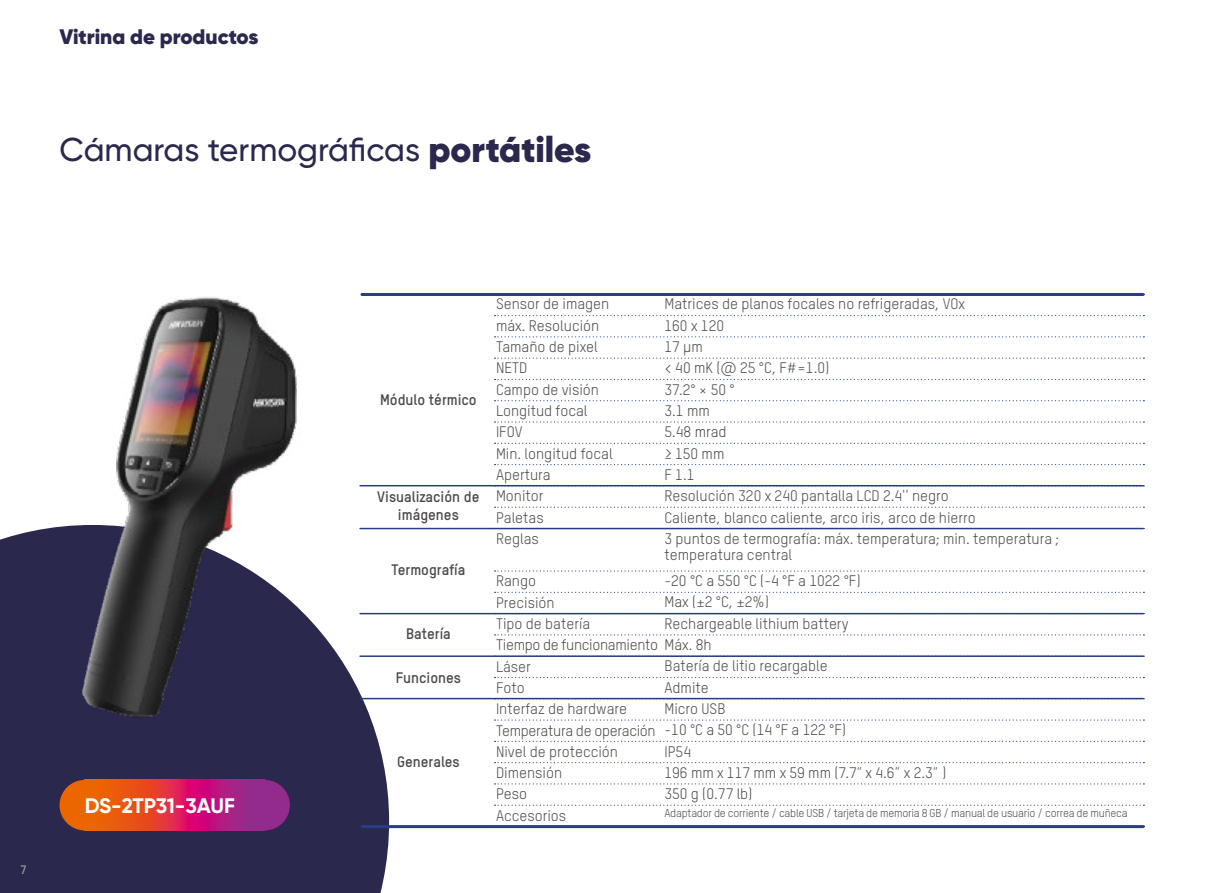
<style>
.page{position:relative;width:1212px;height:893px;background:#fff}
.page>*{position:absolute;margin:0;border:0;box-sizing:border-box;transform-origin:0 0}
.t1{font:500 33px "Gilroy";color:#2a284d}
.t2{font:900 21px "Gilroy";color:#2a284d}
.t3{font:700 21px "Gilroy";letter-spacing:-.02em;color:#fff}
.t4{font:15px/21.3px "TSTARPRO";color:#4d4949}
.t5{font:700 15px/18px "TSTARPRO";color:#4d4949;text-align:center}
.t6{font:15px "TSTARPRO";letter-spacing:-.02em;color:#4d4949}
.t7{font:700 12px "TSTARPRO";color:#9fa0a0}
.t8{font:11.25px "TSTARPRO";letter-spacing:-.02em;color:#4d4949}
.s1{font-weight:900;font-size:36px}
.s2{font-weight:300}
</style>
<div class="page">
<svg style="left:0;top:527px;width:389px;height:366px;fill:#2a284d"></svg>
<div style="left:239px;top:780px;width:51px;height:50px;background:#922b8b;border-radius:25px"></div>
<svg style="left:90px;top:792px;width:169px;height:38px;background:#cf2d52"></svg>
<svg style="left:495px;top:336px;width:649px;height:1px"></svg>
<svg style="left:495px;top:719px;width:649px;height:2px"></svg>
<svg style="left:495px;top:400px;width:649px;height:1px"></svg>
<svg style="left:495px;top:592px;width:649px;height:1px"></svg>
<svg style="left:495px;top:783px;width:649px;height:1px"></svg>
<svg style="left:495px;top:464px;width:649px;height:1px"></svg>
<svg style="left:495px;top:315px;width:649px;height:1px"></svg>
<svg style="left:495px;top:507px;width:649px;height:1px"></svg>
<svg style="left:495px;top:379px;width:649px;height:1px"></svg>
<svg style="left:495px;top:570px;width:649px;height:2px"></svg>
<svg style="left:495px;top:762px;width:649px;height:1px"></svg>
<svg style="left:495px;top:443px;width:649px;height:1px"></svg>
<svg style="left:495px;top:634px;width:649px;height:1px"></svg>
<svg style="left:495px;top:358px;width:649px;height:1px"></svg>
<svg style="left:495px;top:741px;width:649px;height:1px"></svg>
<svg style="left:495px;top:421px;width:649px;height:2px"></svg>
<svg style="left:495px;top:805px;width:649px;height:1px"></svg>
<svg style="left:495px;top:677px;width:649px;height:1px"></svg>
<hr style="left:360px;top:485px;width:783px;height:1px;background:#273e84">
<hr style="left:360px;top:528px;width:783px;height:1px;background:#273e84">
<hr style="left:360px;top:613px;width:783px;height:1px;background:#273e84">
<hr style="left:360px;top:655px;width:783px;height:2px;background:#273e84">
<hr style="left:360px;top:698px;width:783px;height:1px;background:#273e84">
<hr style="left:362px;top:293px;width:781px;height:3px;background:#273e84">
<hr style="left:362px;top:825px;width:781px;height:3px;background:#273e84">
<div style="left:60px;top:780px;width:50px;height:50px;background:#ec6600;border-radius:25px"></div>
<img style="left:23px;top:297px;width:296px;height:495px">
<h2 class="t2" style="left:60px;top:24px;width:201px">Vitrina de productos</h2>
<h1 class="t1" style="left:60px;top:129px;width:533px">Cámaras termográficas <span class="s1">portátiles</span></h1>
<p class="t7" style="left:21px;top:862px;width:7px">7</p>
<h2 class="t3" style="left:85px;top:793px;width:152px">DS-2TP31-3AUF</h2>
<p class="t5" style="left:380px;top:390px;width:98px">Módulo térmico</p>
<p class="t5" style="left:377px;top:487px;width:104px">Visualización de imágenes</p>
<p class="t5" style="left:391px;top:560px;width:75px">Termografía</p>
<p class="t5" style="left:406px;top:623px;width:46px">Batería</p>
<p class="t5" style="left:396px;top:668px;width:67px">Funciones</p>
<p class="t5" style="left:397px;top:752px;width:64px">Generales</p>
<p class="t4" style="left:664px;top:293px;width:396px">Matrices de planos focales no refrigeradas, VOx<br>160 x 120<br>17 μm<br>&lt; 40 mK (@ 25 °C, F#=1.0)<br>37.2° × 50 °<br>3.1 mm<br>5.48 mrad<br>≥ 150 mm<br>F 1.1<br>Resolución 320 x 240 pantalla LCD 2.4'' negro<br>Caliente, blanco caliente, arco iris, arco de hierro<br>3 puntos de termografía: máx. temperatura; min. temperatura ;</p>
<p class="t4" style="left:664px;top:541px;width:198px;line-height:25.8px">temperatura central<br>-20 °C a 550 °C (-4 °F a 1022 °F)</p>
<p class="t4" style="left:664px;top:591px;width:106px">Max (±2 °C, ±2%)</p>
<p class="t4" style="left:664px;top:612px;width:185px">Rechargeable lithium battery</p>
<p class="t6" style="left:496px;top:635px;width:217px">Tiempo de funcionamiento Máx. 8h</p>
<p class="t4" style="left:664px;top:655px;width:165px">Batería de litio recargable</p>
<p class="t4" style="left:664px;top:676px;width:46px">Admite</p>
<p class="t4" style="left:664px;top:697px;width:63px">Micro USB</p>
<p class="t4" style="left:664px;top:719px;width:183px">-10 °C a 50 °C (14 °F a 122 °F)</p>
<p class="t4" style="left:664px;top:740px;width:28px">IP54</p>
<p class="t4" style="left:664px;top:761px;width:283px">196 mm x 117 mm x 59 mm (7.7<span class="s2">“</span> x 4.6<span class="s2">“</span> x 2.3<span class="s2">“</span> )</p>
<p class="t4" style="left:664px;top:782px;width:90px">350 g (0.77 lb)</p>
<p class="t8" style="left:664px;top:806px;width:465px">Adaptador de corriente / cable USB / tarjeta de memoria 8 GB / manual de usuario / correa de muñeca</p>
<p class="t4" style="left:496px;top:293px;width:118px">Sensor de imagen máx. Resolución<br>Tamaño de pixel<br>NETD<br>Campo de visión<br>Longitud focal<br>IFOV<br>Min. longitud focal<br>Apertura<br>Monitor<br>Paletas<br>Reglas</p>
<p class="t4" style="left:496px;top:570px;width:96px">Rango<br>Precisión<br>Tipo de batería</p>
<p class="t4" style="left:496px;top:655px;width:161px">Láser<br>Foto<br>Interfaz de hardware<br>Temperatura de operación<br>Nivel de protección<br>Dimensión<br>Peso</p>
<p class="t4" style="left:496px;top:804px;width:72px">Accesorios</p>
</div>
